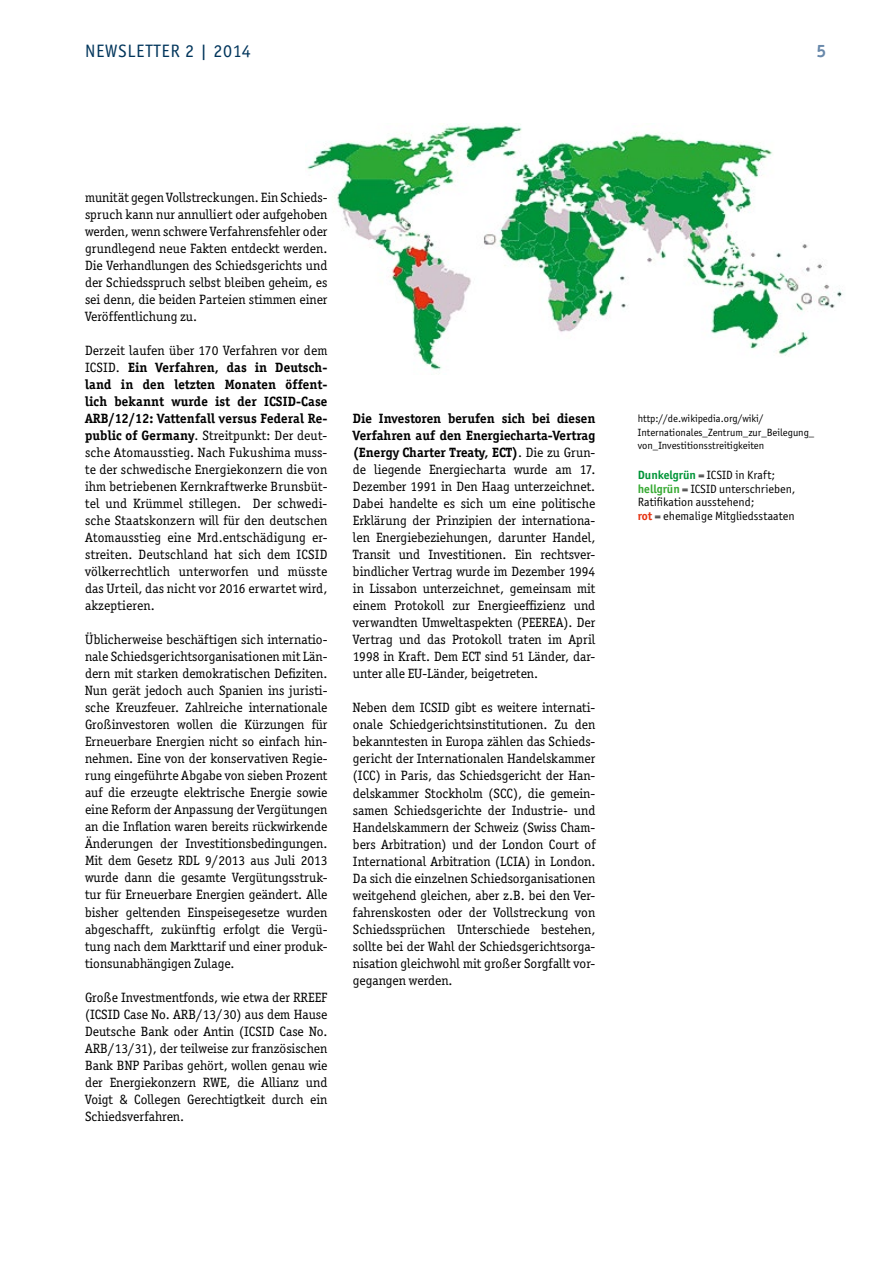
<style>
.page{position:relative;width:893px;height:1263px;background:#fff}
.page>*{position:absolute;margin:0;border:0;box-sizing:border-box;transform-origin:0 0}
.t1{font:18px "Officina San ITC";letter-spacing:.04em;color:#00355b}
.t2{font:700 18px "Officina San ITC";color:#6888aa}
.t3{font:13.5px/17px "Officina Ser ITC";color:#000;text-align:justify}
.t4{font:12px/13.5px "Officina San ITC";color:#000}
.t5{font:10.5px/13.5px "Officina San ITC";color:#000}
.s1{font-weight:700}
.s2{font-weight:700;color:#009538}
.s3{font-weight:700;color:#38aa34}
.s4{font-weight:700;color:#e63211}
</style>
<div class="page">
<img style="left:307px;top:123px;width:536px;height:247px">
<h1 class="t1" style="left:85px;top:41px;width:167px">NEWSLETTER 2 | 2014</h1>
<h1 class="t2" style="left:816px;top:40px;width:11px">5</h1>
<p class="t3" style="left:85px;top:189px;width:244px">munität gegen Vollstreckungen. Ein Schieds&shy;spruch kann nur annulliert oder aufgehoben werden, wenn schwere Verfahrensfehler oder grundlegend neue Fakten entdeckt werden.<br>Die Verhandlungen des Schiedsgerichts und der Schiedsspruch selbst bleiben geheim, es sei denn, die beiden Parteien stimmen einer Veröffentlichung zu.</p>
<p class="t3" style="left:85px;top:342px;width:244px">Derzeit laufen über 170 Verfahren vor dem ICSID. <span class="s1">Ein Verfahren, das in Deutsch&shy;land in den letzten Monaten öffent&shy;lich bekannt wurde ist der ICSID-Case ARB/12/12: Vattenfall versus Federal Re&shy;public of Germany</span>. Streitpunkt: Der deut&shy;sche Atomausstieg. Nach Fukushima muss&shy;te der schwedische Energiekonzern die von ihm betriebenen Kernkraftwerke Brunsbüt&shy;tel und Krümmel stillegen. Der schwedi&shy;sche Staatskonzern will für den deutschen Atomausstieg eine Mrd.entschädigung er&shy;streiten. Deutschland hat sich dem ICSID völkerrechtlich unterworfen und müsste das Urteil, das nicht vor 2016 erwartet wird, akzeptieren.</p>
<p class="t3" style="left:85px;top:631px;width:244px">Üblicherweise beschäftigen sich internatio&shy;nale Schiedsgerichtsorganisationen mit Län&shy;dern mit starken demokratischen Defiziten.<br>Nun gerät jedoch auch Spanien ins juristi&shy;sche Kreuzfeuer. Zahlreiche internationale Großinvestoren wollen die Kürzungen für Erneuerbare Energien nicht so einfach hin&shy;nehmen. Eine von der konservativen Regie&shy;rung eingeführte Abgabe von sieben Prozent auf die erzeugte elektrische Energie sowie eine Reform der Anpassung der Vergütungen an die Inflation waren bereits rückwirkende Änderungen der Investitionsbedingungen.<br>Mit dem Gesetz RDL 9/2013 aus Juli 2013 wurde dann die gesamte Vergütungsstruk&shy;tur für Erneuerbare Energien geändert. Alle bisher geltenden Einspeisegesetze wurden abgeschafft, zukünftig erfolgt die Vergü&shy;tung nach dem Markttarif und einer produk&shy;tionsunabhängigen Zulage.</p>
<p class="t3" style="left:85px;top:988px;width:244px">Große Investmentfonds, wie etwa der RREEF (ICSID Case No. ARB/13/30) aus dem Hause Deutsche Bank oder Antin (ICSID Case No.<br>ARB/13/31), der teilweise zur französischen Bank BNP Paribas gehört, wollen genau wie der Energiekonzern RWE, die Allianz und Voigt &amp; Collegen Gerechtigtkeit durch ein Schiedsverfahren.</p>
<p class="t3" style="left:353px;top:410px;width:244px"><span class="s1">Die Investoren berufen sich bei diesen Verfahren auf den Energiecharta-Vertrag (Energy Charter Treaty, ECT)</span>. Die zu Grun&shy;de liegende Energiecharta wurde am 17.<br>Dezember 1991 in Den Haag unterzeichnet.<br>Dabei handelte es sich um eine politische Erklärung der Prinzipien der internationa&shy;len Energiebeziehungen, darunter Handel, Transit und Investitionen. Ein rechtsver&shy;bindlicher Vertrag wurde im Dezember 1994 in Lissabon unterzeichnet, gemeinsam mit einem Protokoll zur Energieeffizienz und verwandten Umweltaspekten (PEEREA). Der Vertrag und das Protokoll traten im April 1998 in Kraft. Dem ECT sind 51 Länder, dar&shy;unter alle EU-Länder, beigetreten.</p>
<p class="t3" style="left:353px;top:699px;width:244px">Neben dem ICSID gibt es weitere internati&shy;onale Schiedgerichtsinstitutionen. Zu den bekanntesten in Europa zählen das Schieds&shy;gericht der Internationalen Handelskammer (ICC) in Paris, das Schiedsgericht der Han&shy;delskammer Stockholm (SCC), die gemein&shy;samen Schiedsgerichte der Industrie- und Handelskammern der Schweiz (Swiss Cham&shy;bers Arbitration) und der London Court of International Arbitration (LCIA) in London.<br>Da sich die einzelnen Schiedsorganisationen weitgehend gleichen, aber z.B. bei den Ver&shy;fahrenskosten oder der Vollstreckung von Schiedssprüchen Unterschiede bestehen, sollte bei der Wahl der Schiedsgerichtsorga&shy;nisation gleichwohl mit großer Sorgfallt vor&shy;gegangen werden.</p>
<p class="t5" style="left:638px;top:412px;width:178px">http://de.wikipedia.org/wiki/<br>Internationales_Zentrum_zur_Beilegung_ von_Investitionsstreitigkeiten</p>
<p class="t4" style="left:638px;top:468px;width:159px"><span class="s2">Dunkelgrün</span> = ICSID in Kraft; <span class="s3">hellgrün</span> = ICSID unterschrieben,<br>Ratifikation ausstehend;<br><span class="s4">rot</span> = ehemalige Mitgliedsstaaten</p>
</div>
